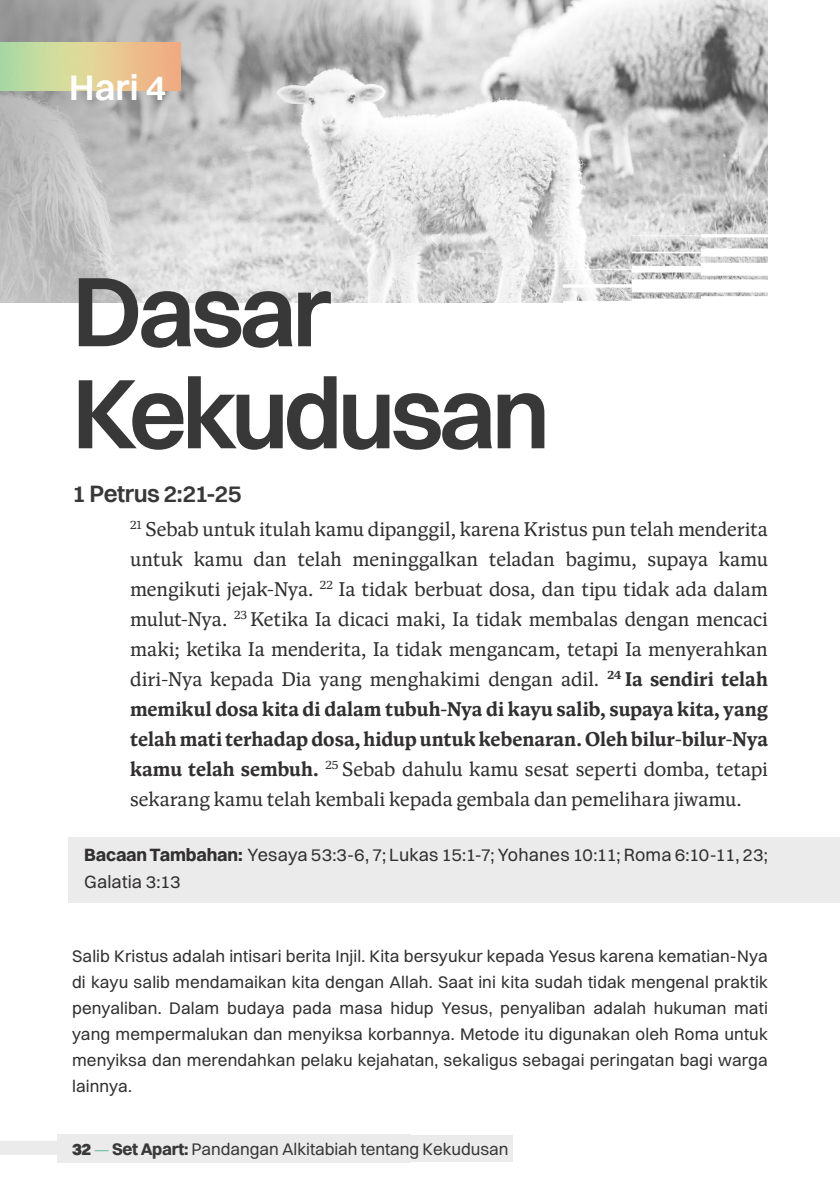
<style>
.page{position:relative;width:840px;height:1191px;background:#fff}
.page>*{position:absolute;margin:0;border:0;box-sizing:border-box;transform-origin:0 0}
.Header_1__Section_Ti{font:600 100px/102px "Switzer";letter-spacing:-.05em;color:#383838}
.Day_Header{font:600 36px "Switzer";color:#fff}
.Header_4{font:600 24px "Switzer";letter-spacing:-.025em;color:#383838}
.Verse{font:20px/30px "Antonia H3";color:#312f30;text-align:justify}
.Additional_Reading{font:18px/27px "Switzer";letter-spacing:.005em;color:#312f30}
.Body{font:17px/26px "Switzer";letter-spacing:.005em;color:#312f30;text-align:justify}
.t1{font:17px "Switzer";letter-spacing:-.005em;color:#383838}
.s1{font-weight:700}
.s2{font-weight:900}
.s3{font-size:16px;color:#77c5a4}
</style>
<div class="page">
<div style="left:0;top:1140px;width:91px;height:14px;background:#ebebeb"></div>
<div style="left:56px;top:1134px;width:457px;height:29px;background:#ebebeb"></div>
<img style="left:0;top:0;width:767px;height:303px">
<div style="left:68px;top:837px;width:771px;height:65px;background:#ebebeb"></div>
<img style="left:562px;top:234px;width:206px;height:69px">
<img style="left:0;top:42px;width:180px;height:48px">
<p class="Day_Header" style="left:69px;top:65px;width:98px">Hari 4</p>
<p class="Header_1__Section_Ti" style="left:72px;top:259px;width:479px">Dasar<br>Kekudusan</p>
<p class="Header_4" style="left:72px;top:479px;width:171px">1 Petrus 2:21–25</p>
<p class="Verse" style="left:130px;top:514px;width:639px"><sup>21</sup> Sebab untuk itulah kamu dipanggil, karena Kristus pun telah menderita untuk kamu dan telah meninggalkan teladan bagimu, supaya kamu mengikuti jejak-Nya. <sup>22</sup> Ia tidak berbuat dosa, dan tipu tidak ada dalam mulut-Nya. <sup>23</sup> Ketika Ia dicaci maki, Ia tidak membalas dengan mencaci maki; ketika Ia menderita, Ia tidak mengancam, tetapi Ia menyerahkan diri-Nya kepada Dia yang menghakimi dengan adil. <sup>24</sup> <span class="s1">Ia sendiri telah memikul dosa kita di dalam tubuh-Nya di kayu salib, supaya kita, yang telah mati terhadap dosa, hidup untuk kebenaran. Oleh bilur-bilur-Nya kamu telah sembuh.</span> <sup>25</sup> Sebab dahulu kamu sesat seperti domba, tetapi sekarang kamu telah kembali kepada gembala dan pemelihara jiwamu.</p>
<p class="Additional_Reading" style="left:84px;top:841px;width:685px"><span class="s1">Bacaan Tambahan:</span> Yesaya 53:3–6, 7; Lukas 15:1–7; Yohanes 10:11; Roma 6:10–11, 23;<br>Galatia 3:13</p>
<p class="Body" style="left:72px;top:942px;width:697px">Salib Kristus adalah intisari berita Injil. Kita bersyukur kepada Yesus karena kematian-Nya di kayu salib mendamaikan kita dengan Allah. Saat ini kita sudah tidak mengenal praktik penyaliban. Dalam budaya pada masa hidup Yesus, penyaliban adalah hukuman mati yang mempermalukan dan menyiksa korbannya. Metode itu digunakan oleh Roma untuk menyiksa dan merendahkan pelaku kejahatan, sekaligus sebagai peringatan bagi warga lainnya.</p>
<p class="t1" style="left:72px;top:1138px;width:437px"><span class="s2">32</span><span class="s3">—</span> <span class="s1">Set Apart:</span> Pandangan Alkitabiah tentang Kekudusan</p>
</div>
